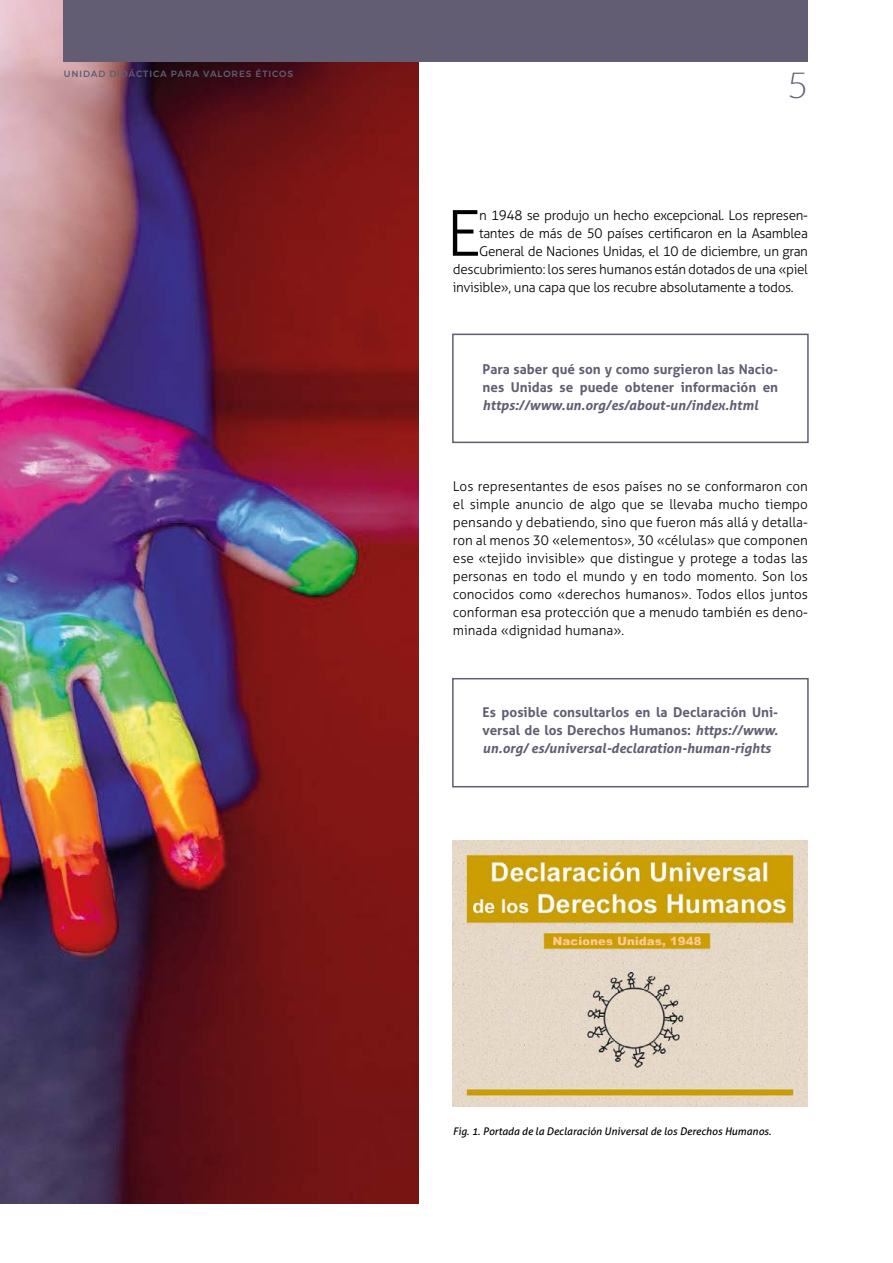
<style>
.page{position:relative;width:893px;height:1263px;background:#fff}
.page>*{position:absolute;margin:0;border:0;box-sizing:border-box;transform-origin:0 0}
.credit_text{font:300 63.45px "Aller";color:#000}
.t1{font:300 36px "Lato";color:#625d73}
.credit_text-2{font:300 13.5px/18px "Aller";letter-spacing:-.025em;color:#000;text-align:justify}
.credit_text-3{font:700 13.5px/18px "Aller";color:#625d73;text-align:justify}
.credit_text-4{font:italic 10.5px "Aller";color:#000}
.t2{font:500 9px "Montserrat";letter-spacing:.1em;color:#625d73}
.s1{font-style:italic}
</style>
<div class="page">
<div style="left:452px;top:334px;width:357px;height:109px;border:2px solid #625d73"></div>
<div style="left:452px;top:678px;width:357px;height:109px;border:2px solid #625d73"></div>
<img style="left:0;top:0;width:419px;height:1203px">
<div style="left:64px;top:0;width:744px;height:62px;background:#625d73"></div>
<img style="left:453px;top:840px;width:355px;height:267px">
<p class="t2" style="left:64px;top:66px;width:231px">UNIDAD DIDÁCTICA PARA VALORES ÉTICOS</p>
<h2 class="t1" style="left:787px;top:66px;width:22px">5</h2>
<p class="credit_text" style="left:446px;top:195px;width:36px">E</p>
<p class="credit_text-2" style="left:479px;top:206px;width:330px">n 1948 se produjo un hecho excepcional. Los represen-</p>
<p class="credit_text-2" style="left:479px;top:224px;width:330px">tantes de más de 50 países certificaron en la Asamblea</p>
<p class="credit_text-2" style="left:479px;top:242px;width:330px">General de Naciones Unidas, el 10 de diciembre, un gran</p>
<p class="credit_text-2" style="left:453px;top:260px;width:357px">descubrimiento: los seres humanos están dotados de una «piel</p>
<p class="credit_text-2" style="left:453px;top:278px;width:342px">invisible», una capa que los recubre absolutamente a todos.</p>
<p class="credit_text-3" style="left:483px;top:360px;width:297px">Para saber qué son y como surgieron las Nacio&shy;nes Unidas se puede obtener información en <span class="s1">https://www.un.org/es/about-un/index.html</span></p>
<p class="credit_text-2" style="left:453px;top:477px;width:357px">Los representantes de esos países no se conformaron con el simple anuncio de algo que se llevaba mucho tiempo pensando y debatiendo, sino que fueron más allá y detalla&shy;ron al menos 30 «elementos», 30 «células» que componen ese «tejido invisible» que distingue y protege a todas las personas en todo el mundo y en todo momento. Son los conocidos como «derechos humanos». Todos ellos juntos conforman esa protección que a menudo también es deno&shy;minada «dignidad humana».</p>
<p class="credit_text-3" style="left:483px;top:703px;width:297px">Es posible consultarlos en la Declaración Uni&shy;versal de los Derechos Humanos: <span class="s1">https://www. un.org/ es/universal-declaration-human-rights</span></p>
<p class="credit_text-4" style="left:453px;top:1125px;width:320px">Fig. 1. Portada de la Declaración Universal de los Derechos Humanos.</p>
</div>
